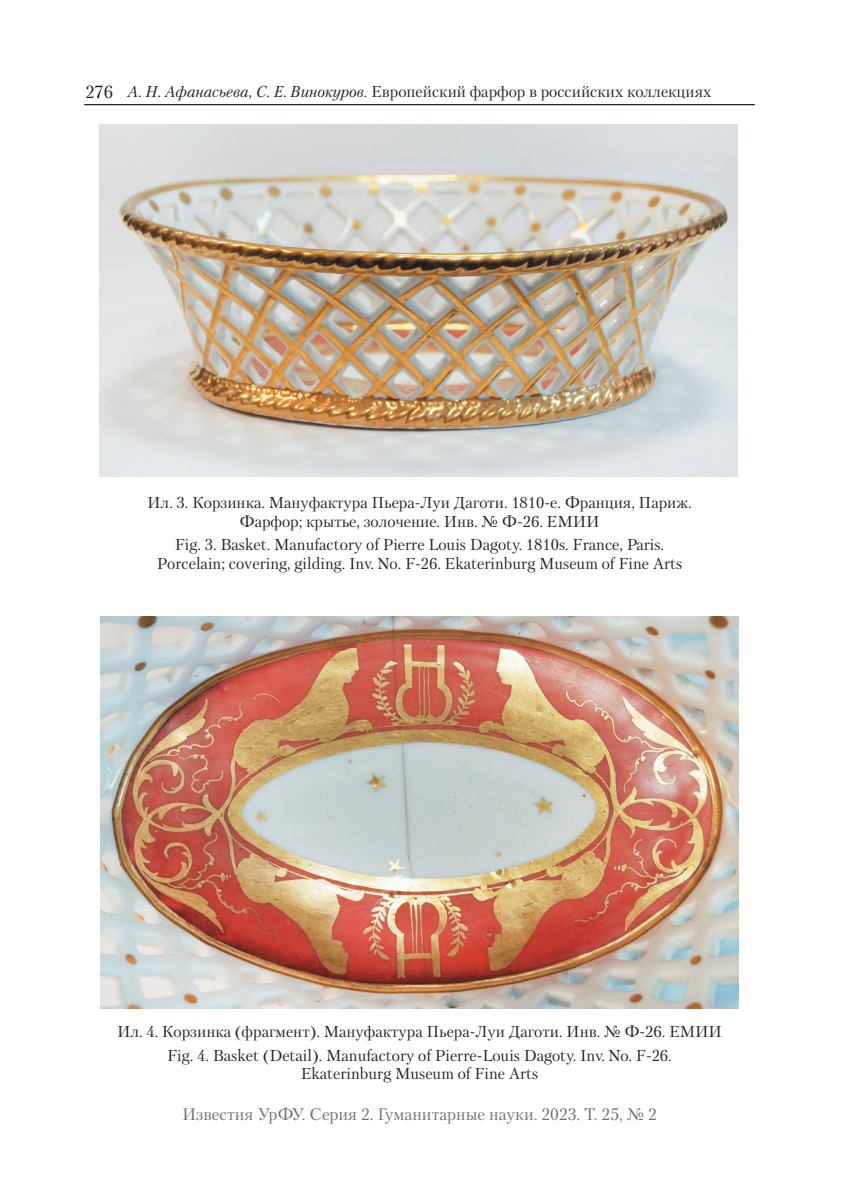
<style>
.page{position:relative;width:844px;height:1191px;background:#fff}
.page>*{position:absolute;margin:0;border:0;box-sizing:border-box;transform-origin:0 0}
.t1{font:17.5px "Petersburg C";color:#231f20}
.t2{font:16.62px "Petersburg C";color:#6d6e70}
.t3{font:15.75px/18.4px "Petersburg C";color:#231f20;text-align:center}
.s1{font-style:italic}
</style>
<div class="page">
<hr style="left:84px;top:104px;width:670px;height:1px;background:#231f20">
<img style="left:99px;top:124px;width:638px;height:352px">
<img style="left:100px;top:617px;width:638px;height:391px">
<p class="t1" style="left:85px;top:84px;width:29px">276</p>
<p class="t3" style="left:128px;top:83px;width:585px"><span class="s1">А. Н</span>. <span class="s1">Афанасьева</span>, <span class="s1">С. Е. Винокуров.</span> Европейский фарфор в российских коллекциях</p>
<p class="t3" style="left:147px;top:495px;width:546px">Ил. 3. Корзинка. Мануфактура Пьера-Луи Даготи. 1810-е. Франция, Париж.<br>Фарфор; крытье, золочение. Инв. № Ф-26. ЕМИИ</p>
<p class="t3" style="left:157px;top:536px;width:527px">Fig. 3. Basket. Manufactory of Pierre Louis Dagoty. 1810s. France, Paris.<br>Porcelain; covering, gilding. Inv. No. F-26. Ekaterinburg Museum of Fine Arts</p>
<p class="t3" style="left:117px;top:1021px;width:606px;line-height:23.3px">Ил. 4. Корзинка (фрагмент). Мануфактура Пьера-Луи Даготи. Инв. № Ф-26. ЕМИИ<br>Fig. 4. Basket (Detail). Manufactory of Pierre-Louis Dagoty. Inv. No. F-26.</p>
<p class="t3" style="left:300px;top:1065px;width:239px">Ekaterinburg Museum of Fine Arts</p>
<p class="t2" style="left:182px;top:1106px;width:476px">Известия УрФУ. Серия 2. Гуманитарные науки. 2023. Т. 25, № 2</p>
</div>
